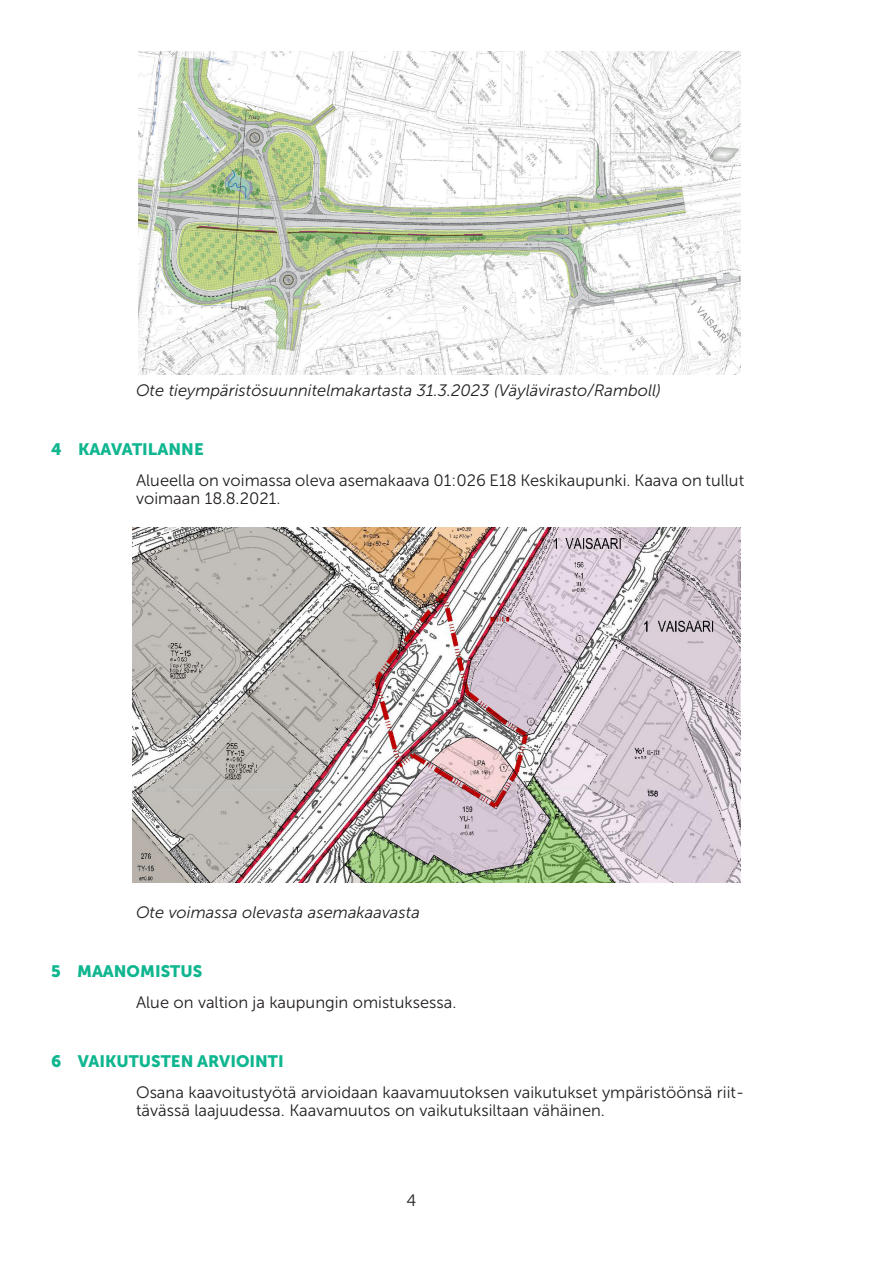
<style>
.page{position:relative;width:893px;height:1263px;background:#fff}
.page>*{position:absolute;margin:0;border:0;box-sizing:border-box;transform-origin:0 0}
.Leipäteksti{font:16.5px/18px "Museo Sans 300";color:#231f20}
.Liiteteksti{font:italic 16.5px "Museo Sans 300";color:#231f20}
.t1{font:16.5px "Museo Sans 900";color:#0fb68f}
</style>
<div class="page">
<img style="left:133px;top:527px;width:608px;height:355px">
<img style="left:138px;top:51px;width:603px;height:323px">
<p class="Liiteteksti" style="left:136px;top:381px;width:526px">Ote tieympäristösuunnitelmakartasta 31.3.2023 (Väylävirasto/Ramboll)</p>
<p class="t1" style="left:51px;top:439px;width:154px">4 KAAVATILANNE</p>
<p class="Leipäteksti" style="left:136px;top:471px;width:610px">Alueella on voimassa oleva asemakaava 01:026 E18 Keskikaupunki. Kaava on tullut voimaan 18.8.2021.</p>
<p class="Liiteteksti" style="left:136px;top:903px;width:285px">Ote voimassa olevasta asemakaavasta</p>
<p class="t1" style="left:51px;top:961px;width:153px">5 MAANOMISTUS</p>
<p class="Leipäteksti" style="left:136px;top:993px;width:322px">Alue on valtion ja kaupungin omistuksessa.</p>
<p class="t1" style="left:51px;top:1051px;width:234px">6 VAIKUTUSTEN ARVIOINTI</p>
<p class="Leipäteksti" style="left:136px;top:1083px;width:610px">Osana kaavoitustyötä arvioidaan kaavamuutoksen vaikutukset ympäristöönsä riit&shy;tävässä laajuudessa. Kaavamuutos on vaikutuksiltaan vähäinen.</p>
<p class="Leipäteksti" style="left:406px;top:1191px;width:11px">4</p>
</div>
